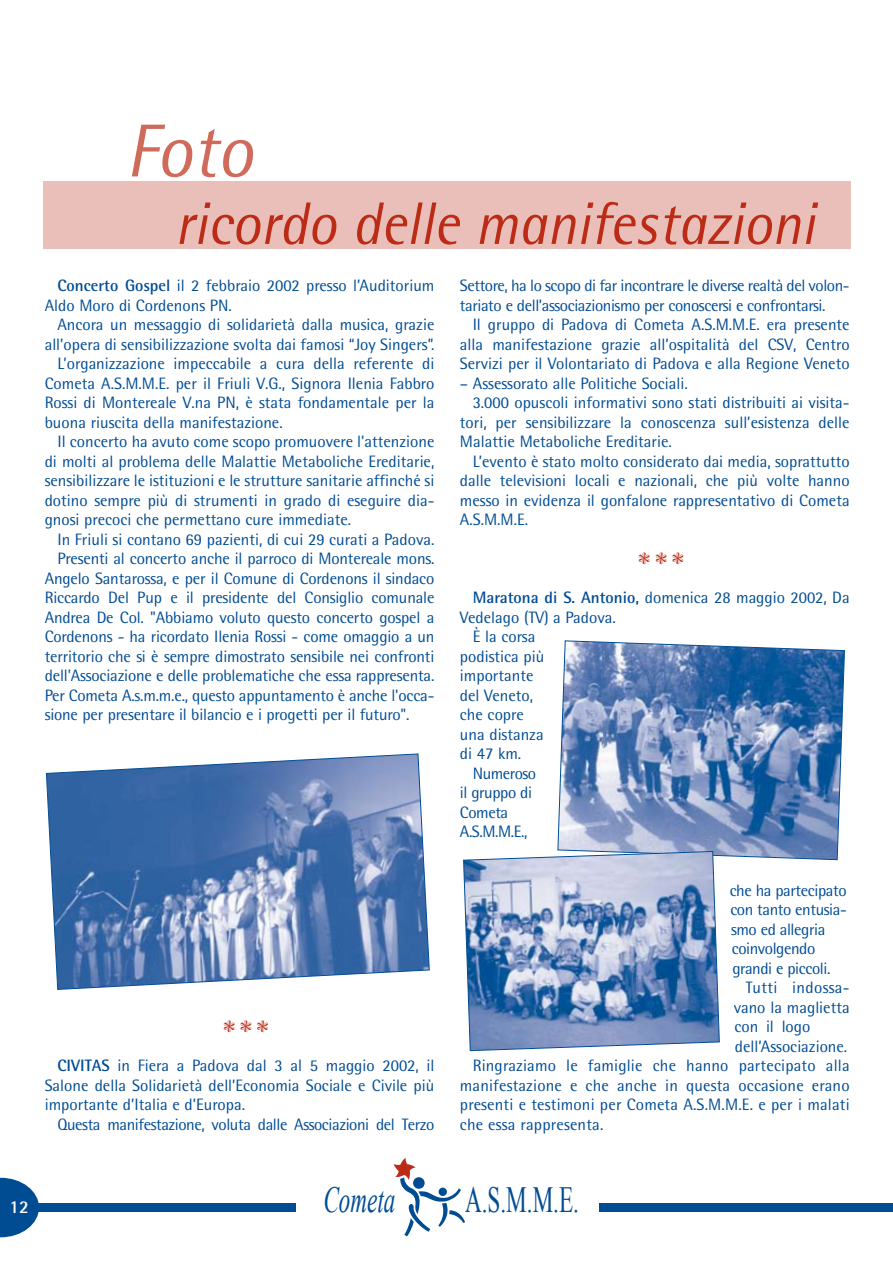
<style>
.page{position:relative;width:893px;height:1263px;background:#fff}
.page>*{position:absolute;margin:0;border:0;box-sizing:border-box;transform-origin:0 0}
.t1{font:italic 75px "Rotis Semi Sans";color:#d06b5c;scale:.95 1}
.t2{font:italic 60px "Rotis Semi Sans";color:#bc2b16;scale:.95 1}
.t3{font:36.9px "Times New Roman";color:#004c93;scale:.63 1}
.t4{font:italic 36.9px "Times New Roman";color:#004c93;scale:.63 1}
.t5{font:700 18px "Rotis Semi Sans";color:#fff}
.t6{font:16.5px/19.5px "Rotis Semi Sans";color:#004c93;text-align:justify}
.t7{font:16.5px/19.5px "Rotis Semi Sans";letter-spacing:-.025em;color:#004c93}
.t8{font:16.5px "Rotis Semi Sans";letter-spacing:.02em;color:#004c93}
.t9{font:16.5px "Zapf Dingbats";color:#bc2b16}
.s1{font-weight:700}
</style>
<div class="page">
<div style="left:1px;top:1203px;width:294px;height:9px;background:#004c93"></div>
<svg style="left:393px;top:1158px;width:72px;height:78px"></svg>
<div style="left:599px;top:1203px;width:294px;height:9px;background:#004c93"></div>
<svg style="left:1px;top:1178px;width:38px;height:59px"></svg>
<div style="left:43px;top:181px;width:808px;height:68px;background:#ebbfb9"></div>
<svg style="left:46px;top:753px;width:384px;height:237px;background:#6a8bba"></svg>
<svg style="left:557px;top:640px;width:288px;height:220px;background:#6e8fbc"></svg>
<svg style="left:463px;top:851px;width:257px;height:200px;background:#88a1c8"></svg>
<h1 class="t1" style="left:126px;top:106px;width:135px">Foto</h1>
<h2 class="t2" style="left:175px;top:187px;width:676px">ricordo delle manifestazioni</h2>
<p class="t6" style="left:45px;top:276px;width:391px;text-indent:13px"><span class="s1">Concerto Gospel</span> il 2 febbraio 2002 presso l’Auditorium<br>Aldo Moro di Cordenons PN.</p>
<p class="t6" style="left:57px;top:315px;width:378px">Ancora un messaggio di solidarietà dalla musica, grazie</p>
<p class="t6" style="left:45px;top:334px;width:391px">all’opera di sensibilizzazione svolta dai famosi “Joy Singers”.</p>
<p class="t6" style="left:57px;top:354px;width:378px">L’organizzazione impeccabile a cura della referente di</p>
<p class="t6" style="left:45px;top:373px;width:391px">Cometa A.S.M.M.E. per il Friuli V.G., Signora Ilenia Fabbro</p>
<p class="t6" style="left:45px;top:393px;width:391px">Rossi di Montereale V.na PN, è stata fondamentale per la</p>
<p class="t6" style="left:45px;top:412px;width:240px">buona riuscita della manifestazione.</p>
<p class="t6" style="left:57px;top:432px;width:378px">Il concerto ha avuto come scopo promuovere l'attenzione</p>
<p class="t6" style="left:45px;top:451px;width:391px">di molti al problema delle Malattie Metaboliche Ereditarie,</p>
<p class="t6" style="left:45px;top:471px;width:391px">sensibilizzare le istituzioni e le strutture sanitarie affinché si</p>
<p class="t6" style="left:45px;top:490px;width:391px">dotino sempre più di strumenti in grado di eseguire dia-</p>
<p class="t6" style="left:45px;top:510px;width:308px">gnosi precoci che permettano cure immediate.</p>
<p class="t6" style="left:57px;top:529px;width:378px">In Friuli si contano 69 pazienti, di cui 29 curati a Padova.</p>
<p class="t6" style="left:57px;top:549px;width:378px">Presenti al concerto anche il parroco di Montereale mons.</p>
<p class="t6" style="left:45px;top:568px;width:391px">Angelo Santarossa, e per il Comune di Cordenons il sindaco</p>
<p class="t6" style="left:45px;top:588px;width:391px">Riccardo Del Pup e il presidente del Consiglio comunale</p>
<p class="t6" style="left:45px;top:607px;width:391px">Andrea De Col. "Abbiamo voluto questo concerto gospel a</p>
<p class="t6" style="left:45px;top:627px;width:391px">Cordenons - ha ricordato Ilenia Rossi - come omaggio a un</p>
<p class="t6" style="left:45px;top:646px;width:391px">territorio che si è sempre dimostrato sensibile nei confronti</p>
<p class="t6" style="left:45px;top:666px;width:391px">dell'Associazione e delle problematiche che essa rappresenta.</p>
<p class="t6" style="left:45px;top:685px;width:391px">Per Cometa A.s.m.m.e., questo appuntamento è anche l'occa-</p>
<p class="t6" style="left:45px;top:705px;width:366px">sione per presentare il bilancio e i progetti per il futuro".</p>
<p class="t9" style="left:223px;top:1019px;width:47px">❃ ❃ ❃</p>
<p class="t6" style="left:45px;top:1056px;width:391px;text-indent:13px"><span class="s1">CIVITAS</span> in Fiera a Padova dal 3 al 5 maggio 2002, il Salone della Solidarietà dell’Economia Sociale e Civile più importante d’Italia e d’Europa.</p>
<p class="t7" style="left:57px;top:1114px;width:378px">Questa manifestazione, voluta dalle Associazioni del Terzo</p>
<p class="t7" style="left:460px;top:276px;width:391px">Settore, ha lo scopo di far incontrare le diverse realtà del volon&shy;tariato e dell’associazionismo per conoscersi e confrontarsi.</p>
<p class="t6" style="left:460px;top:315px;width:391px;text-indent:13px">Il gruppo di Padova di Cometa A.S.M.M.E. era presente alla manifestazione grazie all’ospitalità del CSV, Centro Servizi per il Volontariato di Padova e alla Regione Veneto</p>
<p class="t6" style="left:460px;top:373px;width:229px">– Assessorato alle Politiche Sociali.</p>
<p class="t6" style="left:473px;top:393px;width:378px">3.000 opuscoli informativi sono stati distribuiti ai visita-</p>
<p class="t6" style="left:460px;top:412px;width:391px">tori, per sensibilizzare la conoscenza sull’esistenza delle</p>
<p class="t6" style="left:460px;top:432px;width:213px">Malattie Metaboliche Ereditarie.</p>
<p class="t6" style="left:473px;top:451px;width:378px">L’evento è stato molto considerato dai media, soprattutto</p>
<p class="t6" style="left:460px;top:471px;width:391px">dalle televisioni locali e nazionali, che più volte hanno</p>
<p class="t6" style="left:460px;top:490px;width:391px">messo in evidenza il gonfalone rappresentativo di Cometa</p>
<p class="t6" style="left:460px;top:510px;width:70px">A.S.M.M.E.</p>
<p class="t9" style="left:639px;top:551px;width:47px">❃ ❃ ❃</p>
<p class="t6" style="left:473px;top:588px;width:378px"><span class="s1">Maratona di S. Antonio,</span> domenica 28 maggio 2002, Da</p>
<p class="t6" style="left:460px;top:607px;width:157px">Vedelago (TV) a Padova.</p>
<p class="t6" style="left:473px;top:627px;width:64px">È la corsa</p>
<p class="t6" style="left:460px;top:646px;width:86px">podistica più</p>
<p class="t6" style="left:460px;top:666px;width:75px">importante</p>
<p class="t6" style="left:460px;top:685px;width:75px">del Veneto,</p>
<p class="t6" style="left:460px;top:705px;width:65px">che copre</p>
<p class="t6" style="left:460px;top:724px;width:85px">una distanza</p>
<p class="t6" style="left:460px;top:744px;width:63px">di 47 km.</p>
<p class="t7" style="left:473px;top:763px;width:65px">Numeroso</p>
<p class="t7" style="left:460px;top:783px;width:74px">il gruppo di</p>
<p class="t6" style="left:460px;top:802px;width:50px">Cometa</p>
<p class="t6" style="left:460px;top:822px;width:69px">A.S.M.M.E.,</p>
<p class="t7" style="left:730px;top:880px;width:118px">che ha partecipato</p>
<p class="t7" style="left:730px;top:900px;width:118px">con tanto entusia-</p>
<p class="t7" style="left:731px;top:919px;width:96px">smo ed allegria</p>
<p class="t7" style="left:732px;top:939px;width:85px">coinvolgendo</p>
<p class="t7" style="left:732px;top:958px;width:100px">grandi e piccoli.</p>
<p class="t8" style="left:746px;top:978px;width:105px">Tutti indossa-</p>
<p class="t6" style="left:734px;top:997px;width:117px">vano la maglietta</p>
<p class="t6" style="left:734px;top:1017px;width:78px">con il logo</p>
<p class="t6" style="left:735px;top:1036px;width:114px">dell’Associazione.</p>
<p class="t6" style="left:473px;top:1056px;width:378px">Ringraziamo le famiglie che hanno partecipato alla</p>
<p class="t6" style="left:460px;top:1075px;width:391px">manifestazione e che anche in questa occasione erano</p>
<p class="t6" style="left:460px;top:1095px;width:391px">presenti e testimoni per Cometa A.S.M.M.E. e per i malati</p>
<p class="t6" style="left:460px;top:1114px;width:145px">che essa rappresenta.</p>
<p class="t5" style="left:10px;top:1196px;width:21px">12</p>
<h3 class="t4" style="left:323px;top:1178px;width:116px">Cometa</h3>
<h3 class="t3" style="left:465px;top:1178px;width:182px">A.S.M.M.E.</h3>
</div>
